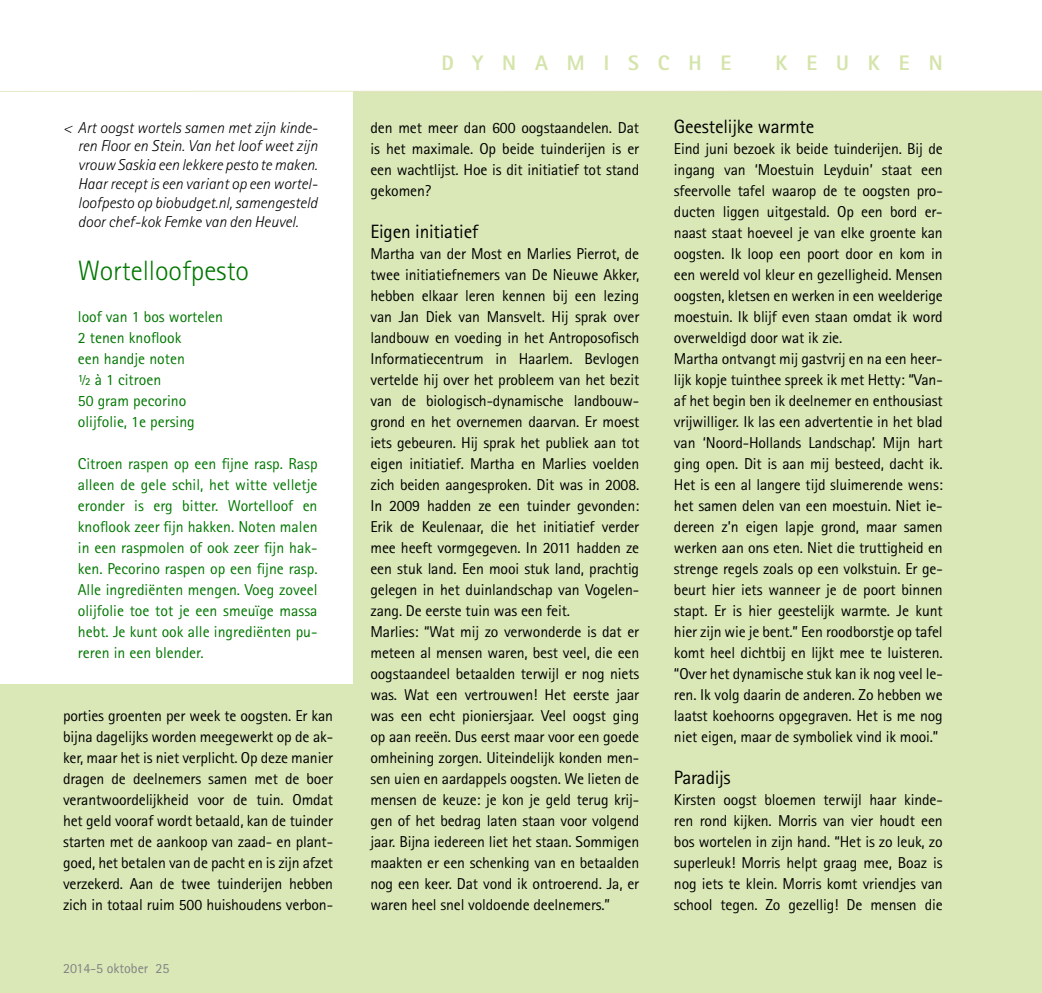
<style>
.page{position:relative;width:1042px;height:993px;background:#fff}
.page>*{position:absolute;margin:0;border:0;box-sizing:border-box;transform-origin:0 0}
.t1{font:300 28px "Rotis Sans Serif";color:#070}
.t2{font:800 21px "Rotis Sans Serif";letter-spacing:.9em;color:#d4e4ab}
.t3{font:19.25px "Rotis Sans Serif";letter-spacing:-.01em;color:#000}
.t4{font:15.75px/21px "Rotis Sans Serif";letter-spacing:-.01em;color:#000;text-align:justify}
.t5{font:15.75px/21px "Rotis Sans Serif";color:#070}
.t6{font:italic 300 15.75px/18.9px "Rotis Sans Serif";color:#000;text-align:justify}
.t7{font:14px "Rotis Sans Serif";color:#818383}
</style>
<div class="page">
<div style="left:0;top:92px;width:1042px;height:900px;background:#dae7b7"></div>
<div style="left:0;top:90px;width:352px;height:593px;background:#fff"></div>
<svg style="left:0;top:91px;width:1042px;height:1px"></svg>
<p class="t6" style="left:78px;top:118px;width:241px;text-indent:-15px">&lt; Art oogst wortels samen met zijn kinde&shy;ren Floor en Stein. Van het loof weet zijn vrouw Saskia een lekkere pesto te maken.<br>Haar recept is een variant op een wortel&shy;loofpesto op biobudget.nl, samengesteld door chef-kok Femke van den Heuvel.</p>
<h1 class="t1" style="left:78px;top:254px;width:173px">Wortelloofpesto</h1>
<p class="t5" style="left:78px;top:306px;width:147px">loof van 1 bos wortelen<br>2 tenen knoflook<br>een handje noten<br>½ à 1 citroen<br>50 gram pecorino olijfolie, 1e persing</p>
<p class="t5" style="left:78px;top:452px;width:241px;text-align:justify">Citroen raspen op een fijne rasp. Rasp alleen de gele schil, het witte velletje eronder is erg bitter. Wortelloof en knoflook zeer fijn hakken. Noten malen in een raspmolen of ook zeer fijn hak&shy;ken. Pecorino raspen op een fijne rasp.<br>Alle ingrediënten mengen. Voeg zoveel olijfolie toe tot je een smeuïge massa hebt. Je kunt ook alle ingrediënten pu&shy;reren in een blender.</p>
<p class="t4" style="left:63px;top:705px;width:272px">porties groenten per week te oogsten. Er kan bijna dagelijks worden meegewerkt op de ak&shy;ker, maar het is niet verplicht. Op deze manier dragen de deelnemers samen met de boer verantwoordelijkheid voor de tuin. Omdat het geld vooraf wordt betaald, kan de tuinder starten met de aankoop van zaad- en plant&shy;goed, het betalen van de pacht en is zijn afzet verzekerd. Aan de twee tuinderijen hebben zich in totaal ruim 500 huishoudens verbon-</p>
<p class="t7" style="left:63px;top:959px;width:108px">2014-5 oktober 25</p>
<h2 class="t2" style="left:441px;top:49px;width:291px">DYNAMISCHE</h2>
<h2 class="t2" style="left:775px;top:49px;width:169px">KEUKEN</h2>
<p class="t4" style="left:370px;top:117px;width:270px">den met meer dan 600 oogstaandelen. Dat is het maximale. Op beide tuinderijen is er een wachtlijst. Hoe is dit initiatief tot stand gekomen?</p>
<p class="t3" style="left:370px;top:220px;width:109px">Eigen initiatief</p>
<p class="t4" style="left:370px;top:243px;width:270px;text-align:left">Martha van der Most en Marlies Pierrot, de twee initiatiefnemers van De Nieuwe Akker, hebben elkaar leren kennen bij een lezing van Jan Diek van Mansvelt. Hij sprak over landbouw en voeding in het Antroposofisch Informatiecentrum in Haarlem. Bevlogen vertelde hij over het probleem van het bezit van de biologisch-dynamische landbouw&shy;grond en het overnemen daarvan. Er moest iets gebeuren. Hij sprak het publiek aan tot eigen initiatief. Martha en Marlies voelden zich beiden aangesproken. Dit was in 2008.<br>In 2009 hadden ze een tuinder gevonden:<br>Erik de Keulenaar, die het initiatief verder mee heeft vormgegeven. In 2011 hadden ze een stuk land. Een mooi stuk land, prachtig gelegen in het duinlandschap van Vogelen&shy;zang. De eerste tuin was een feit.<br>Marlies: “Wat mij zo verwonderde is dat er meteen al mensen waren, best veel, die een oogstaandeel betaalden terwijl er nog niets was. Wat een vertrouwen! Het eerste jaar was een echt pioniersjaar. Veel oogst ging op aan reeën. Dus eerst maar voor een goede omheining zorgen. Uiteindelijk konden men&shy;sen uien en aardappels oogsten. We lieten de mensen de keuze: je kon je geld terug krij&shy;gen of het bedrag laten staan voor volgend jaar. Bijna iedereen liet het staan. Sommigen maakten er een schenking van en betaalden nog een keer. Dat vond ik ontroerend. Ja, er waren heel snel voldoende deelnemers.”</p>
<p class="t3" style="left:674px;top:115px;width:142px">Geestelijke warmte</p>
<p class="t4" style="left:674px;top:138px;width:270px;text-align:left">Eind juni bezoek ik beide tuinderijen. Bij de ingang van ‘Moestuin Leyduin’ staat een sfeervolle tafel waarop de te oogsten pro&shy;ducten liggen uitgestald. Op een bord er&shy;naast staat hoeveel je van elke groente kan oogsten. Ik loop een poort door en kom in een wereld vol kleur en gezelligheid. Mensen oogsten, kletsen en werken in een weelderige moestuin. Ik blijf even staan omdat ik word overweldigd door wat ik zie.<br>Martha ontvangt mij gastvrij en na een heer&shy;lijk kopje tuinthee spreek ik met Hetty: “Van&shy;af het begin ben ik deelnemer en enthousiast vrijwilliger. Ik las een advertentie in het blad van ‘Noord-Hollands Landschap’. Mijn hart ging open. Dit is aan mij besteed, dacht ik.<br>Het is een al langere tijd sluimerende wens: het samen delen van een moestuin. Niet ie&shy;dereen z’n eigen lapje grond, maar samen werken aan ons eten. Niet die truttigheid en strenge regels zoals op een volkstuin. Er ge&shy;beurt hier iets wanneer je de poort binnen stapt. Er is hier geestelijk warmte. Je kunt hier zijn wie je bent.” Een roodborstje op tafel komt heel dichtbij en lijkt mee te luisteren. “Over het dynamische stuk kan ik nog veel le&shy;ren. Ik volg daarin de anderen. Zo hebben we laatst koehoorns opgegraven. Het is me nog niet eigen, maar de symboliek vind ik mooi.”</p>
<p class="t3" style="left:674px;top:766px;width:58px">Paradijs</p>
<p class="t4" style="left:674px;top:789px;width:270px">Kirsten oogst bloemen terwijl haar kinde&shy;ren rond kijken. Morris van vier houdt een bos wortelen in zijn hand. “Het is zo leuk, zo superleuk! Morris helpt graag mee, Boaz is nog iets te klein. Morris komt vriendjes van school tegen. Zo gezellig! De mensen die</p>
</div>
